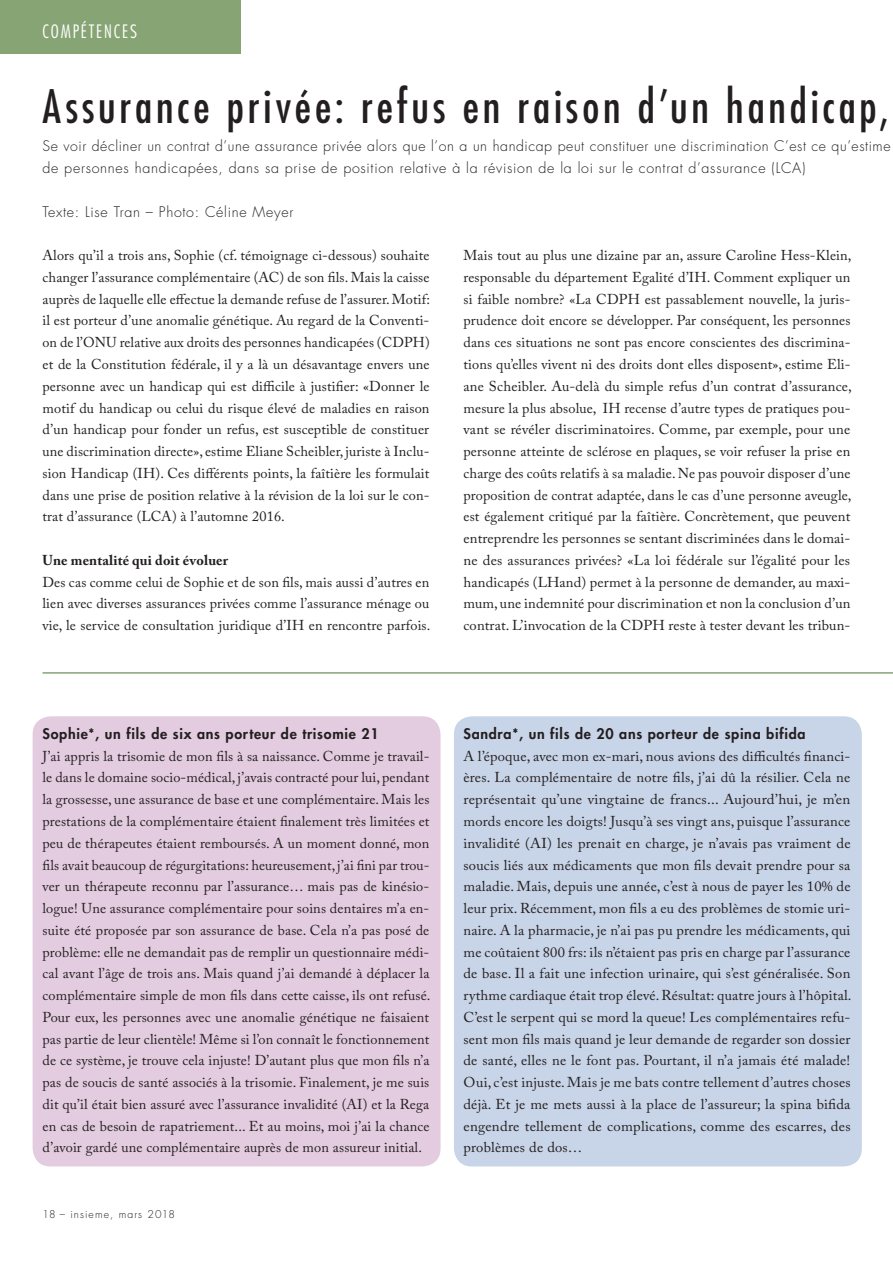
<style>
.page{position:relative;width:893px;height:1263px;background:#fff}
.page>*{position:absolute;margin:0;border:0;box-sizing:border-box;transform-origin:0 0}
.t1{font:condensed 45px "Futura Std";letter-spacing:.085em;color:#231f20}
.t2{font:300 condensed 18px "Futura Std";letter-spacing:.1em;color:#fff}
.t3{font:14.25px/21.8px "Adobe Caslon Pro";letter-spacing:.01em;color:#231f20;text-align:justify}
.t4{font:300 14.25px/21.8px "Futura Std";letter-spacing:.05em;color:#231f20}
.t5{font:800 14.25px "Futura Std";letter-spacing:.05em;color:#231f20}
.t6{font:700 14.25px "Adobe Caslon Pro";letter-spacing:.01em;color:#231f20}
.t7{font:300 10.5px "Futura Std";letter-spacing:.1em;color:#231f20}
</style>
<div class="page">
<div style="left:0;top:0;width:240px;height:53px;background:#87a475"></div>
<hr style="left:43px;top:672px;width:850px;height:2px;background:#87a475">
<div style="left:33px;top:716px;width:408px;height:450px;background:#e4cce0;border-radius:18px"></div>
<div style="left:454px;top:716px;width:408px;height:450px;background:#c8d4e7;border-radius:18px"></div>
<p class="t2" style="left:43px;top:21px;width:96px">COMPÉTENCES</p>
<h1 class="t1" style="left:43px;top:81px;width:848px">Assurance privée: refus en raison d’un handicap,</h1>
<p class="t4" style="left:43px;top:136px;width:850px">Se voir décliner un contrat d’une assurance privée alors que l’on a un handicap peut constituer une discrimination C’est ce qu’estime de personnes handicapées, dans sa prise de position relative à la révision de la loi sur le contrat d’assurance (LCA)</p>
<p class="t4" style="left:43px;top:202px;width:252px">Texte: Lise Tran – Photo: Céline Meyer</p>
<p class="t3" style="left:43px;top:246px;width:389px">Alors qu’il a trois ans, Sophie (cf. témoignage ci-dessous) souhaite changer l’assurance complémentaire (AC) de son fils. Mais la caisse auprès de laquelle elle effectue la demande refuse de l’assurer. Motif: il est porteur d’une anomalie génétique. Au regard de la Conventi&shy;on de l’ONU relative aux droits des personnes handicapées (CDPH) et de la Constitution fédérale, il y a là un désavantage envers une personne avec un handicap qui est difficile à justifier: «Donner le motif du handicap ou celui du risque élevé de maladies en raison d’un handicap pour fonder un refus, est susceptible de constituer une discrimination directe», estime Eliane Scheibler, juriste à Inclu&shy;sion Handicap (IH). Ces différents points, la faîtière les formulait dans une prise de position relative à la révision de la loi sur le con&shy;trat d’assurance (LCA) à l’automne 2016.</p>
<p class="t6" style="left:43px;top:555px;width:187px">Une mentalité qui doit évoluer</p>
<p class="t3" style="left:43px;top:572px;width:389px">Des cas comme celui de Sophie et de son fils, mais aussi d’autres en lien avec diverses assurances privées comme l’assurance ménage ou vie, le service de consultation juridique d’IH en rencontre parfois.</p>
<p class="t3" style="left:463px;top:246px;width:390px">Mais tout au plus une dizaine par an, assure Caroline Hess-Klein, responsable du département Egalité d’IH. Comment expliquer un si faible nombre? «La CDPH est passablement nouvelle, la juris&shy;prudence doit encore se développer. Par conséquent, les personnes dans ces situations ne sont pas encore conscientes des discrimina&shy;tions qu’elles vivent ni des droits dont elles disposent», estime Eli&shy;ane Scheibler. Au-delà du simple refus d’un contrat d’assurance, mesure la plus absolue, IH recense d’autre types de pratiques pou&shy;vant se révéler discriminatoires. Comme, par exemple, pour une personne atteinte de sclérose en plaques, se voir refuser la prise en charge des coûts relatifs à sa maladie. Ne pas pouvoir disposer d’une proposition de contrat adaptée, dans le cas d’une personne aveugle, est également critiqué par la faîtière. Concrètement, que peuvent entreprendre les personnes se sentant discriminées dans le domai&shy;ne des assurances privées? «La loi fédérale sur l’égalité pour les handicapés (LHand) permet à la personne de demander, au maxi&shy;mum, une indemnité pour discrimination et non la conclusion d’un contrat. L’invocation de la CDPH reste à tester devant les tribun-</p>
<p class="t5" style="left:43px;top:727px;width:338px">Sophie*, un fils de six ans porteur de trisomie 21</p>
<p class="t3" style="left:43px;top:746px;width:389px">J’ai appris la trisomie de mon fils à sa naissance. Comme je travail&shy;le dans le domaine socio-médical, j’avais contracté pour lui, pendant la grossesse, une assurance de base et une complémentaire. Mais les prestations de la complémentaire étaient finalement très limitées et peu de thérapeutes étaient remboursés. A un moment donné, mon fils avait beaucoup de régurgitations: heureusement, j’ai fini par trou&shy;ver un thérapeute reconnu par l’assurance… mais pas de kinésio&shy;logue! Une assurance complémentaire pour soins dentaires m’a en&shy;suite été proposée par son assurance de base. Cela n’a pas posé de problème: elle ne demandait pas de remplir un questionnaire médi&shy;cal avant l’âge de trois ans. Mais quand j’ai demandé à déplacer la complémentaire simple de mon fils dans cette caisse, ils ont refusé.<br>Pour eux, les personnes avec une anomalie génétique ne faisaient pas partie de leur clientèle! Même si l’on connaît le fonctionnement de ce système, je trouve cela injuste! D’autant plus que mon fils n’a pas de soucis de santé associés à la trisomie. Finalement, je me suis dit qu’il était bien assuré avec l’assurance invalidité (AI) et la Rega en cas de besoin de rapatriement... Et au moins, moi j’ai la chance d’avoir gardé une complémentaire auprès de mon assureur initial.</p>
<p class="t7" style="left:43px;top:1209px;width:134px">18 – insieme, mars 2018</p>
<p class="t5" style="left:463px;top:727px;width:344px">Sandra*, un fils de 20 ans porteur de spina bifida</p>
<p class="t3" style="left:463px;top:746px;width:390px">A l’époque, avec mon ex-mari, nous avions des difficultés financi&shy;ères. La complémentaire de notre fils, j’ai dû la résilier. Cela ne représentait qu’une vingtaine de francs... Aujourd’hui, je m’en mords encore les doigts! Jusqu’à ses vingt ans, puisque l’assurance invalidité (AI) les prenait en charge, je n’avais pas vraiment de soucis liés aux médicaments que mon fils devait prendre pour sa maladie. Mais, depuis une année, c’est à nous de payer les 10% de leur prix. Récemment, mon fils a eu des problèmes de stomie uri&shy;naire. A la pharmacie, je n’ai pas pu prendre les médicaments, qui me coûtaient 800 frs: ils n’étaient pas pris en charge par l’assurance de base. Il a fait une infection urinaire, qui s’est généralisée. Son rythme cardiaque était trop élevé. Résultat: quatre jours à l’hôpital.<br>C’est le serpent qui se mord la queue! Les complémentaires refu&shy;sent mon fils mais quand je leur demande de regarder son dossier de santé, elles ne le font pas. Pourtant, il n’a jamais été malade!<br>Oui, c’est injuste. Mais je me bats contre tellement d’autres choses déjà. Et je me mets aussi à la place de l’assureur; la spina bifida engendre tellement de complications, comme des escarres, des problèmes de dos…</p>
</div>
